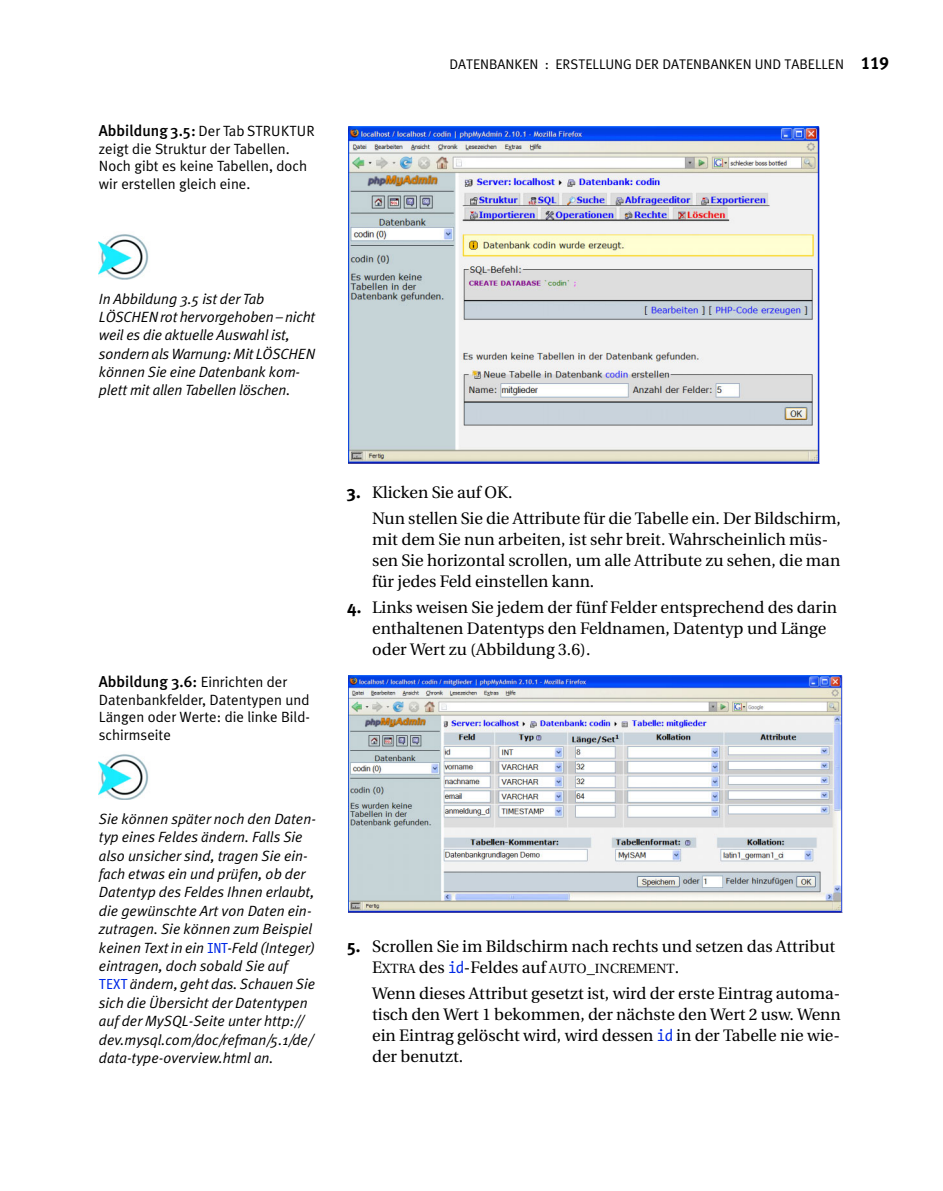
<style>
.page{position:relative;width:943px;height:1191px;background:#fff}
.page>*{position:absolute;margin:0;border:0;box-sizing:border-box;transform-origin:0 0}
.t1{font:16.62px/21px "Utopia";color:#000}
.t2{font:15.75px "Meta Plus Medium Roman";color:#000}
.t3{font:italic 14.88px/18.4px "Meta Plus Normal";color:#000}
.t4{font:14.88px/17.5px "Meta Plus Normal";color:#000}
.t5{font:14px "Meta Plus Normal Caps";color:#000}
.t6{font:13.3px "Utopia";color:#000}
.s1{font-family:"Meta Plus Medium Roman";font-size:15.75px}
.s2{font-family:"Meta Plus Bold Caps";font-weight:700;font-size:17.5px}
.s3{font-family:"Meta Plus Normal";font-size:14.88px}
.s4{font-family:"The Sans Mono Con Normal";font-style:normal;color:#0029e6}
.s5{font-family:"Meta Plus";font-weight:700;font-size:17.5px}
.s6{font-size:16.62px}
.s7{font-family:"The Sans Mono Con Normal";font-size:16.62px;color:#0029e6}
.s8{font-family:"The Sans Mono Con Normal";color:#0029e6}
</style>
<div class="page">
<img style="left:99px;top:234px;width:50px;height:46px">
<img style="left:348px;top:126px;width:471px;height:338px">
<img style="left:99px;top:754px;width:50px;height:46px">
<img style="left:348px;top:675px;width:493px;height:238px">
<p class="t4" style="left:99px;top:123px;width:217px"><span class="s1">Abbildung 3.5:</span> Der Tab STRUKTUR zeigt die Struktur der Tabellen.<br>Noch gibt es keine Tabellen, doch wir erstellen gleich eine.</p>
<p class="t5" style="left:449px;top:56px;width:440px">DATENBANKEN : ERSTELLUNG DER DATENBANKEN UND TABELLEN <span class="s2">119</span></p>
<p class="t3" style="left:99px;top:290px;width:218px">In Abbildung 3.5 ist der Tab<br>LÖSCHEN rot hervorgehoben – nicht weil es die aktuelle Auswahl ist, sondern als Warnung: Mit LÖSCHEN können Sie eine Datenbank kom&shy;plett mit allen Tabellen löschen.</p>
<p class="t2" style="left:99px;top:675px;width:190px">Abbildung 3.6: <span class="s3">Einrichten der</span></p>
<p class="t4" style="left:99px;top:692px;width:212px;text-align:justify">Datenbankfelder, Datentypen und Längen oder Werte: die linke Bild&shy;schirmseite</p>
<p class="t3" style="left:99px;top:810px;width:218px">Sie können später noch den Daten&shy;typ eines Feldes ändern. Falls Sie also unsicher sind, tragen Sie ein&shy;fach etwas ein und prüfen, ob der Datentyp des Feldes Ihnen erlaubt, die gewünschte Art von Daten ein&shy;zutragen. Sie können zum Beispiel keinen Text in ein <span class="s4">INT</span>-Feld (Integer) eintragen, doch sobald Sie auf <span class="s4">TEXT</span> ändern, geht das. Schauen Sie sich die Übersicht der Datentypen auf der MySQL-Seite unter http:// dev.mysql.com/doc/refman/5.1/de/ data-type-overview.html an.</p>
<p class="t1" style="left:372px;top:480px;width:470px;line-height:26.2px;text-indent:-25px"><span class="s5">3.</span> Klicken Sie auf OK.<br>Nun stellen Sie die Attribute für die Tabelle ein. Der Bildschirm,</p>
<p class="t1" style="left:372px;top:530px;width:469px">mit dem Sie nun arbeiten, ist sehr breit. Wahrscheinlich müs&shy;sen Sie horizontal scrollen, um alle Attribute zu sehen, die man für jedes Feld einstellen kann.</p>
<p class="t1" style="left:372px;top:598px;width:466px;text-indent:-25px"><span class="s5">4.</span> Links weisen Sie jedem der fünf Felder entsprechend des darin enthaltenen Datentyps den Feldnamen, Datentyp und Länge oder Wert zu (Abbildung 3.6).</p>
<p class="t1" style="left:347px;top:937px;width:489px"><span class="s5">5.</span> Scrollen Sie im Bildschirm nach rechts und setzen das Attribut</p>
<p class="t6" style="left:372px;top:963px;width:308px"><span class="s6">E</span>XTRA <span class="s6">des</span> <span class="s7">id</span><span class="s6">-Feldes auf</span> AUTO<span class="s6">_</span>INCREMENT<span class="s6">.</span></p>
<p class="t1" style="left:372px;top:984px;width:470px;text-align:justify">Wenn dieses Attribut gesetzt ist, wird der erste Eintrag automa&shy;tisch den Wert 1 bekommen, der nächste den Wert 2 usw. Wenn ein Eintrag gelöscht wird, wird dessen <span class="s8">id</span> in der Tabelle nie wie&shy;der benutzt.</p>
</div>
